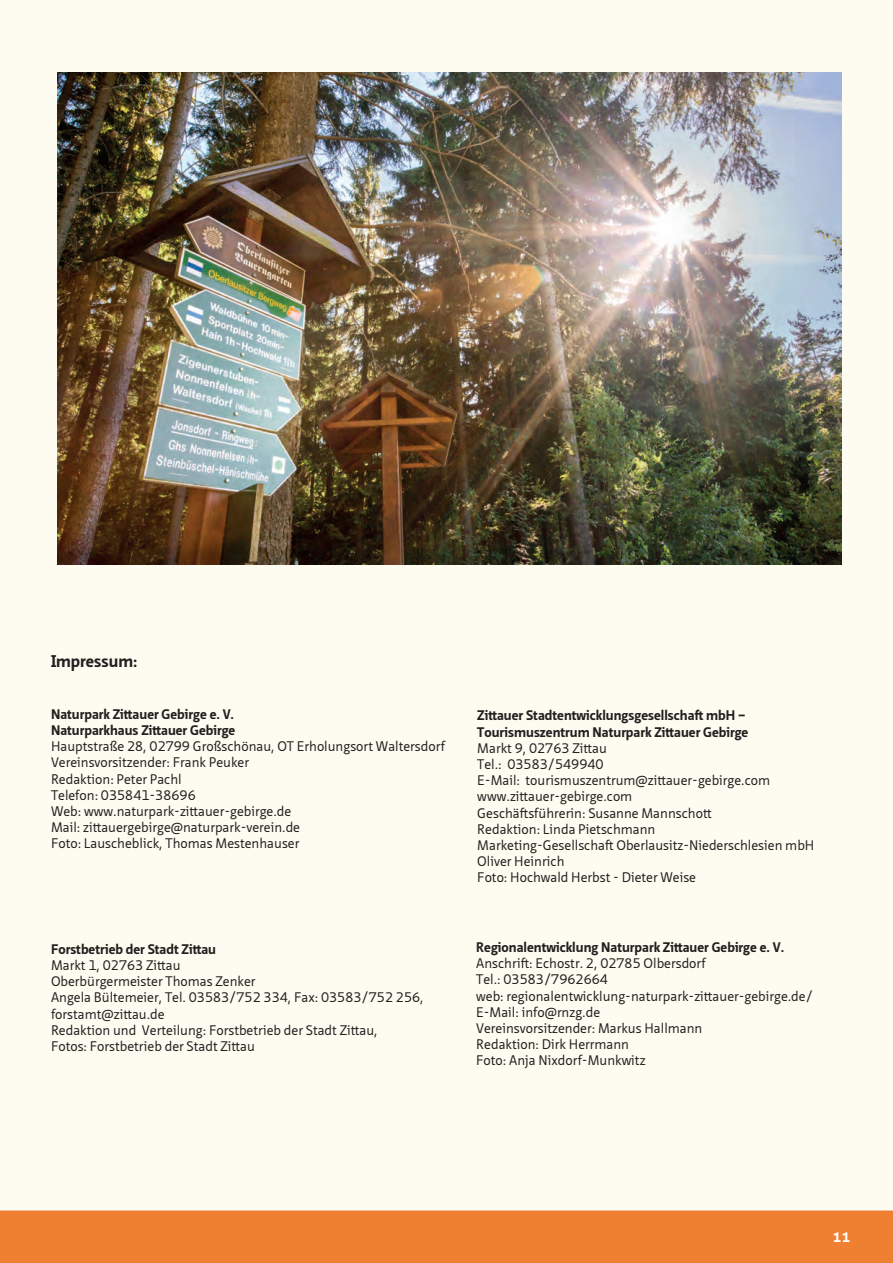
<style>
.page{position:relative;width:893px;height:1263px;background:#fff}
.page>*{position:absolute;margin:0;border:0;box-sizing:border-box;transform-origin:0 0}
.t1{font:700 16.5px "Neue Sans Pro";color:#231f20}
.t2{font:700 15px "Aller";color:#fff}
.t3{font:13.5px/16.2px "Neue Sans Pro";color:#231f20}
.t4{font:700 13.5px/16.2px "Neue Sans Pro";color:#231f20}
</style>
<div class="page">
<div style="left:0;top:0;width:893px;height:1229px;background:#fefbf0"></div>
<div style="left:0;top:1209px;width:893px;height:54px;background:#f08031"></div>
<img style="left:57px;top:72px;width:785px;height:493px">
<p class="t1" style="left:51px;top:650px;width:88px">Impressum:</p>
<p class="t4" style="left:51px;top:706px;width:186px">Naturpark Zittauer Gebirge e. V.<br>Naturparkhaus Zittauer Gebirge</p>
<p class="t3" style="left:51px;top:738px;width:395px">Hauptstraße 28, 02799 Großschönau, OT Erholungsort Waltersdorf Vereinsvorsitzender: Frank Peuker<br>Redaktion: Peter Pachl<br>Telefon: 035841-38696<br>Web: www.naturpark-zittauer-gebirge.de<br>Mail: zittauergebirge@naturpark-verein.de<br>Foto: Lauscheblick, Thomas Mestenhauser</p>
<p class="t4" style="left:51px;top:941px;width:167px">Forstbetrieb der Stadt Zittau</p>
<p class="t3" style="left:51px;top:957px;width:374px">Markt 1, 02763 Zittau<br>Oberbürgermeister Thomas Zenker<br>Angela Bültemeier, Tel. 03583/752 334, Fax: 03583/752 256, forstamt@zittau.de<br>Redaktion und Verteilung: Forstbetrieb der Stadt Zittau,<br>Fotos: Forstbetrieb der Stadt Zittau</p>
<p class="t4" style="left:477px;top:707px;width:273px">Zittauer Stadtentwicklungsgesellschaft mbH –<br>Tourismuszentrum Naturpark Zittauer Gebirge</p>
<p class="t3" style="left:477px;top:740px;width:339px">Markt 9, 02763 Zittau<br>Tel.: 03583/549940<br>E-Mail: tourismuszentrum@zittauer-gebirge.com www.zittauer-gebirge.com<br>Geschäftsführerin: Susanne Mannschott<br>Redaktion: Linda Pietschmann<br>Marketing-Gesellschaft Oberlausitz-Niederschlesien mbH Oliver Heinrich<br>Foto: Hochwald Herbst - Dieter Weise</p>
<p class="t4" style="left:476px;top:939px;width:310px">Regionalentwicklung Naturpark Zittauer Gebirge e. V.</p>
<p class="t3" style="left:476px;top:955px;width:338px">Anschrift: Echostr. 2, 02785 Olbersdorf<br>Tel.: 03583/7962664<br>web: regionalentwicklung-naturpark-zittauer-gebirge.de/ E-Mail: info@rnzg.de<br>Vereinsvorsitzender: Markus Hallmann<br>Redaktion: Dirk Herrmann<br>Foto: Anja Nixdorf-Munkwitz</p>
<p class="t2" style="left:832px;top:1227px;width:19px">11</p>
</div>
